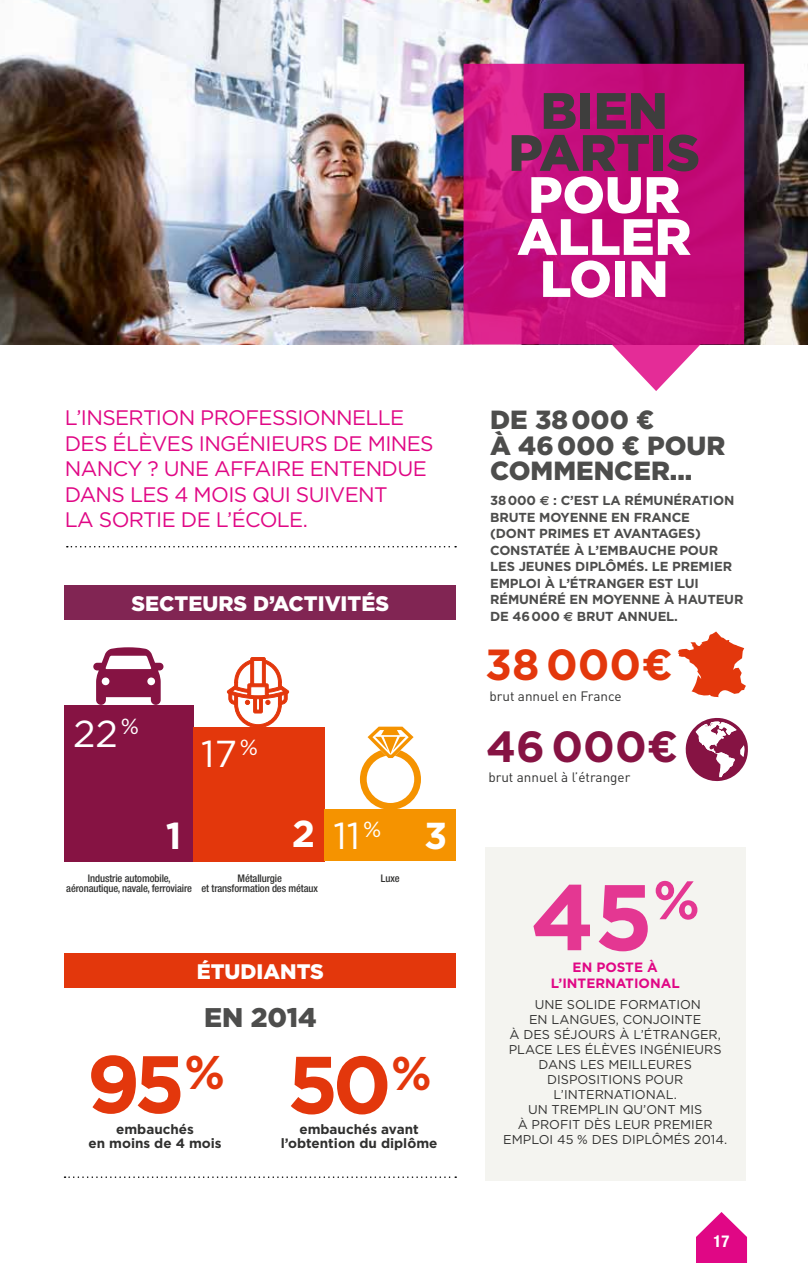
<style>
.page{position:relative;width:808px;height:1263px;background:#fff}
.page>*{position:absolute;margin:0;border:0;box-sizing:border-box;transform-origin:0 0}
.t1{font:700 93px "Gotham";color:#e43792}
.t2{font:700 81px "Gotham";color:#e3370c}
.t3{font:900 51px/42px "Gotham";color:#fff;text-align:center}
.t4{font:900 51px/42px "Gotham";color:#3e3e3d;text-align:center}
.t5{font:700 47.25px "Gotham";color:#e3370c}
.t6{font:700 43.5px "Gotham";color:#e3370c}
.t7{font:700 43.5px "Gotham";color:#861343}
.t8{font:37.5px "Gotham";color:#fff}
.t9{font:700 37.5px "Gotham";color:#fff}
.t10{font:900 27px "Gotham";color:#4d4d4c}
.t11{font:900 26.25px/25.5px "Gotham";color:#4d4d4c}
.t12{font:21px/25.5px "Gotham";letter-spacing:-.03em;color:#e00785}
.t13{font:900 21px "Gotham";color:#fff}
.t14{font:700 condensed 16.5px "Helvetica Neue LT Std";color:#fff}
.t15{font:700 13.5px/13.5px "Gotham";color:#30302f;text-align:center}
.t16{font:13.5px "DIN";color:#30302f}
.t17{font:700 13.5px/16.2px "Gotham";color:#e00785;text-align:center}
.t18{font:700 13.05px/16.5px "Gotham";letter-spacing:-.01em;color:#4d4d4c}
.t19{font:12.75px/15px "Gotham";color:#30302f;text-align:center}
.t20{font:500 condensed 10.5px/10.5px "Helvetica Neue LT Std";letter-spacing:-.01em;color:#30302f;text-align:center}
.s1{font-family:"Euro Sans"}
</style>
<div class="page">
<img style="left:0;top:0;width:808px;height:344px">
<svg style="left:696px;top:1212px;width:51px;height:51px"></svg>
<svg style="left:67px;top:546px;width:389px;height:1px"></svg>
<svg style="left:65px;top:1176px;width:391px;height:2px"></svg>
<svg style="left:463px;top:64px;width:281px;height:327px;background:#cd2b8b"></svg>
<div style="left:485px;top:847px;width:260px;height:333px;background:#f4f4f0"></div>
<svg style="left:685px;top:718px;width:63px;height:63px"></svg>
<div style="left:65px;top:954px;width:391px;height:34px;background:#e3370c"></div>
<div style="left:65px;top:586px;width:391px;height:34px;background:#812553"></div>
<svg style="left:678px;top:631px;width:68px;height:66px"></svg>
<div style="left:64px;top:705px;width:129px;height:156px;background:#861343"></div>
<div style="left:193px;top:727px;width:131px;height:134px;background:#e3370c"></div>
<div style="left:324px;top:809px;width:132px;height:52px;background:#f59300"></div>
<svg style="left:93px;top:647px;width:70px;height:58px"></svg>
<svg style="left:360px;top:727px;width:61px;height:82px"></svg>
<svg style="left:226px;top:657px;width:63px;height:70px"></svg>
<h3 class="t4" style="left:508px;top:89px;width:193px">BIEN<br>PARTIS</h3>
<h3 class="t3" style="left:517px;top:173px;width:176px">POUR<br>ALLER<br>LOIN</h3>
<h3 class="t12" style="left:65px;top:404px;width:370px">L’INSERTION PROFESSIONNELLE<br>DES ÉLÈVES INGÉNIEURS DE MINES<br>NANCY ? UNE AFFAIRE ENTENDUE<br>DANS LES 4 MOIS QUI SUIVENT<br>LA SORTIE DE L’ÉCOLE.</h3>
<h3 class="t11" style="left:490px;top:407px;width:237px">DE 38 000 €<br>À 46 000 € POUR<br>COMMENCER...</h3>
<p class="t18" style="left:490px;top:492px;width:255px">38 000 <span class="s1">E</span> : C’EST LA RÉMUNÉRATION<br>BRUTE MOYENNE EN FRANCE<br>(DONT PRIMES ET AVANTAGES)<br>CONSTATÉE À L’EMBAUCHE POUR<br>LES JEUNES DIPLÔMÉS. LE PREMIER<br>EMPLOI À L’ÉTRANGER EST LUI<br>RÉMUNÉRÉ EN MOYENNE À HAUTEUR<br>DE 46 000 <span class="s1">E</span> BRUT ANNUEL.</p>
<h3 class="t13" style="left:132px;top:589px;width:259px">SECTEURS D’ACTIVITÉS</h3>
<h3 class="t6" style="left:485px;top:636px;width:189px">38 000€</h3>
<h3 class="t8" style="left:73px;top:709px;width:68px">22 <sup>%</sup></h3>
<h3 class="t8" style="left:201px;top:730px;width:58px">17 <sup>%</sup></h3>
<h3 class="t9" style="left:166px;top:811px;width:17px">1</h3>
<h3 class="t9" style="left:292px;top:809px;width:25px">2</h3>
<h3 class="t9" style="left:424px;top:811px;width:25px">3</h3>
<h3 class="t8" style="left:333px;top:812px;width:49px">11 <sup>%</sup></h3>
<p class="t20" style="left:66px;top:872px;width:127px">Industrie automobile, aéronautique, navale, ferroviaire</p>
<p class="t20" style="left:202px;top:872px;width:118px">Métallurgie<br>et transformation des métaux</p>
<p class="t20" style="left:381px;top:872px;width:20px">Luxe</p>
<h3 class="t13" style="left:197px;top:957px;width:129px">ÉTUDIANTS</h3>
<h3 class="t10" style="left:204px;top:999px;width:114px">EN 2014</h3>
<h2 class="t2" style="left:87px;top:1030px;width:140px">95 <sup>%</sup></h2>
<h3 class="t5" style="left:391px;top:1041px;width:42px">%</h3>
<h2 class="t2" style="left:287px;top:1031px;width:106px">50</h2>
<p class="t15" style="left:88px;top:1123px;width:135px">embauchés<br>en moins de 4 mois</p>
<p class="t15" style="left:281px;top:1123px;width:158px">embauchés avant l’obtention du diplôme</p>
<p class="t16" style="left:489px;top:688px;width:134px">brut annuel en France</p>
<h3 class="t7" style="left:486px;top:717px;width:193px">46 000€</h3>
<p class="t16" style="left:488px;top:769px;width:144px">brut annuel à l’étranger</p>
<h1 class="t1" style="left:530px;top:856px;width:171px">45<sup>%</sup></h1>
<p class="t17" style="left:551px;top:958px;width:130px">EN POSTE À<br>L’INTERNATIONAL</p>
<p class="t19" style="left:503px;top:997px;width:225px">UNE SOLIDE FORMATION<br>EN LANGUES, CONJOINTE<br>À DES SÉJOURS À L’ÉTRANGER,<br>PLACE LES ÉLÈVES INGÉNIEURS<br>DANS LES MEILLEURES<br>DISPOSITIONS POUR<br>L’INTERNATIONAL.<br>UN TREMPLIN QU’ONT MIS<br>À PROFIT DÈS LEUR PREMIER<br>EMPLOI 45 % DES DIPLÔMÉS 2014.</p>
<p class="t14" style="left:713px;top:1231px;width:17px">17</p>
</div>
